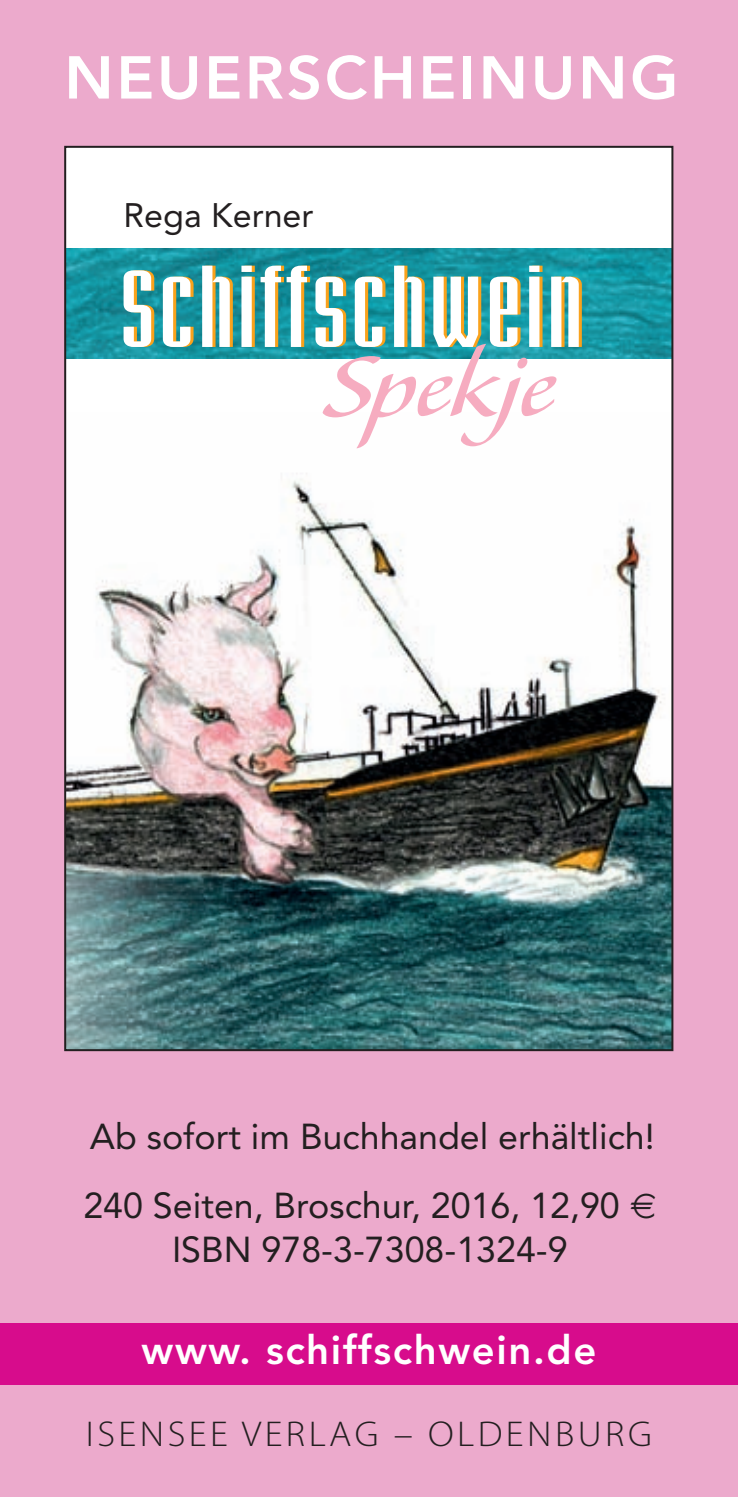
<style>
.page{position:relative;width:738px;height:1497px;background:#fff}
.page>*{position:absolute;margin:0;border:0;box-sizing:border-box;transform-origin:0 0}
.t1{font:109.2px "Alexa Std+HDAGUV";letter-spacing:-.02em;color:#f6acc0;scale:1.05 1}
.t2{font:92.4px "Briem Akademi Std Bold Cond+WNYEJV";letter-spacing:.05em;color:#fff;scale:1.15 1}
.t3{font:800 60px "Avenir";letter-spacing:.04em;color:#fff;scale:1.04 1}
.t4{font:800 40px "Avenir";letter-spacing:.04em;color:#fff}
.t5{font:300 36px "Myriad Pro";letter-spacing:.09em;color:#231f20;scale:1.06 1}
.t6{font:35.6px/44.8px "Avenir";color:#231f20}
.t7{font:33.6px "Avenir LT Std Roman+UJRHCM";color:#231f20}
</style>
<div class="page">
<div style="left:0;top:0;width:737px;height:1497px;background:#ecaacc"></div>
<img style="left:67px;top:149px;width:603px;height:899px">
<div style="left:0;top:1323px;width:737px;height:62px;background:#d70c8c"></div>
<h3 class="t3" style="left:64px;top:53px;width:591px">NEUERSCHEINUNG</h3>
<p class="t7" style="left:123px;top:201px;width:191px">Rega Kerner</p>
<h2 class="t2" style="left:120px;top:265px;width:402px">Schiffschwein</h2>
<h1 class="t1" style="left:323px;top:344px;width:221px">Spekje</h1>
<p class="t6" style="left:90px;top:1117px;width:566px">Ab sofort im Buchhandel erhältlich!</p>
<p class="t6" style="left:172px;top:1185px;width:449px;text-indent:-89px">240 Seiten, Broschur, 2016, 12,90<br>ISBN 978-3-7308-1324-9</p>
<p class="t4" style="left:141px;top:1333px;width:456px">www. schiffschwein.de</p>
<p class="t5" style="left:86px;top:1420px;width:535px">ISENSEE VERLAG – OLDENBURG</p>
</div>
